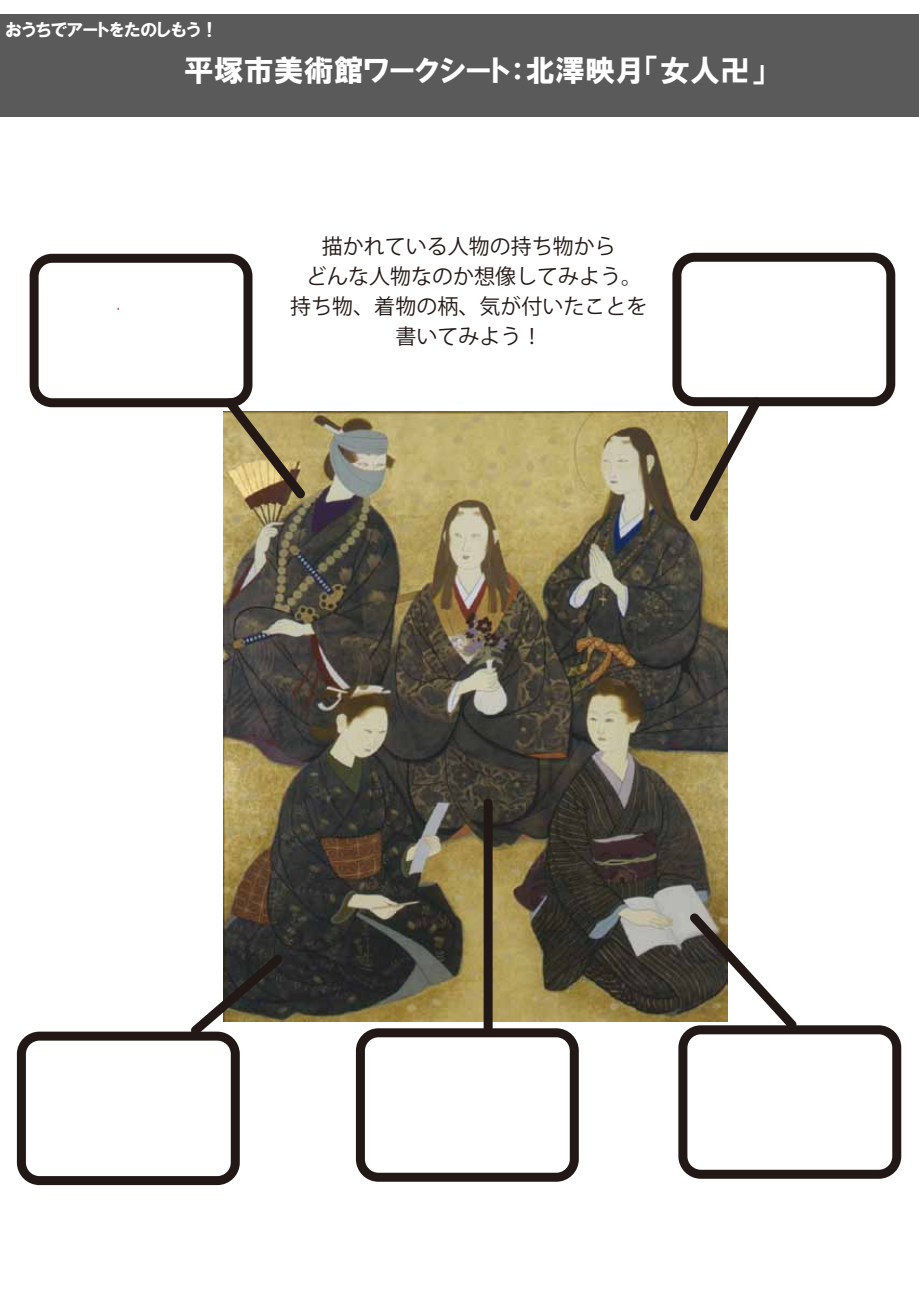
<style>
.page{position:relative;width:919px;height:1289px;background:#fff}
.page>*{position:absolute;margin:0;border:0;box-sizing:border-box;transform-origin:0 0}
.t1{font:30px "HGP Soei Kakugothic UB";color:#fff}
.t2{font:21px/30px "Koz Go Pr 6 N";color:#221815;text-align:center}
.t3{font:18px "HGP Soei Kakugothic UB";color:#fff}
</style>
<div class="page">
<img style="left:223px;top:411px;width:504px;height:610px">
<div style="left:30px;top:254px;width:222px;height:153px;border:9px solid #221815;border-radius:18px"></div>
<div style="left:672px;top:253px;width:223px;height:153px;border:9px solid #221815;border-radius:18px"></div>
<div style="left:17px;top:1031px;width:223px;height:153px;border:9px solid #221815;border-radius:18px"></div>
<div style="left:356px;top:1028px;width:222px;height:153px;border:9px solid #221815;border-radius:18px"></div>
<div style="left:678px;top:1025px;width:223px;height:153px;border:9px solid #221815;border-radius:18px"></div>
<svg style="left:217px;top:390px;width:96px;height:116px"></svg>
<svg style="left:682px;top:390px;width:86px;height:138px"></svg>
<svg style="left:183px;top:946px;width:108px;height:97px"></svg>
<div style="left:483px;top:803px;width:9px;height:227px;background:#221815"></div>
<svg style="left:681px;top:905px;width:123px;height:132px"></svg>
<div style="left:0;top:14px;width:918px;height:103px;background:#5b5a5a"></div>
<p class="t3" style="left:6px;top:21px;width:214px">おうちでアートをたのしもう！</p>
<h1 class="t1" style="left:184px;top:56px;width:583px">平塚市美術館ワークシート：北澤映月「女人卍」</h1>
<p class="t2" style="left:290px;top:231px;width:358px">描かれている人物の持ち物から<br>どんな人物なのか想像してみよう。持ち物、着物の柄、気が付いたことを書いてみよう！</p>
</div>
